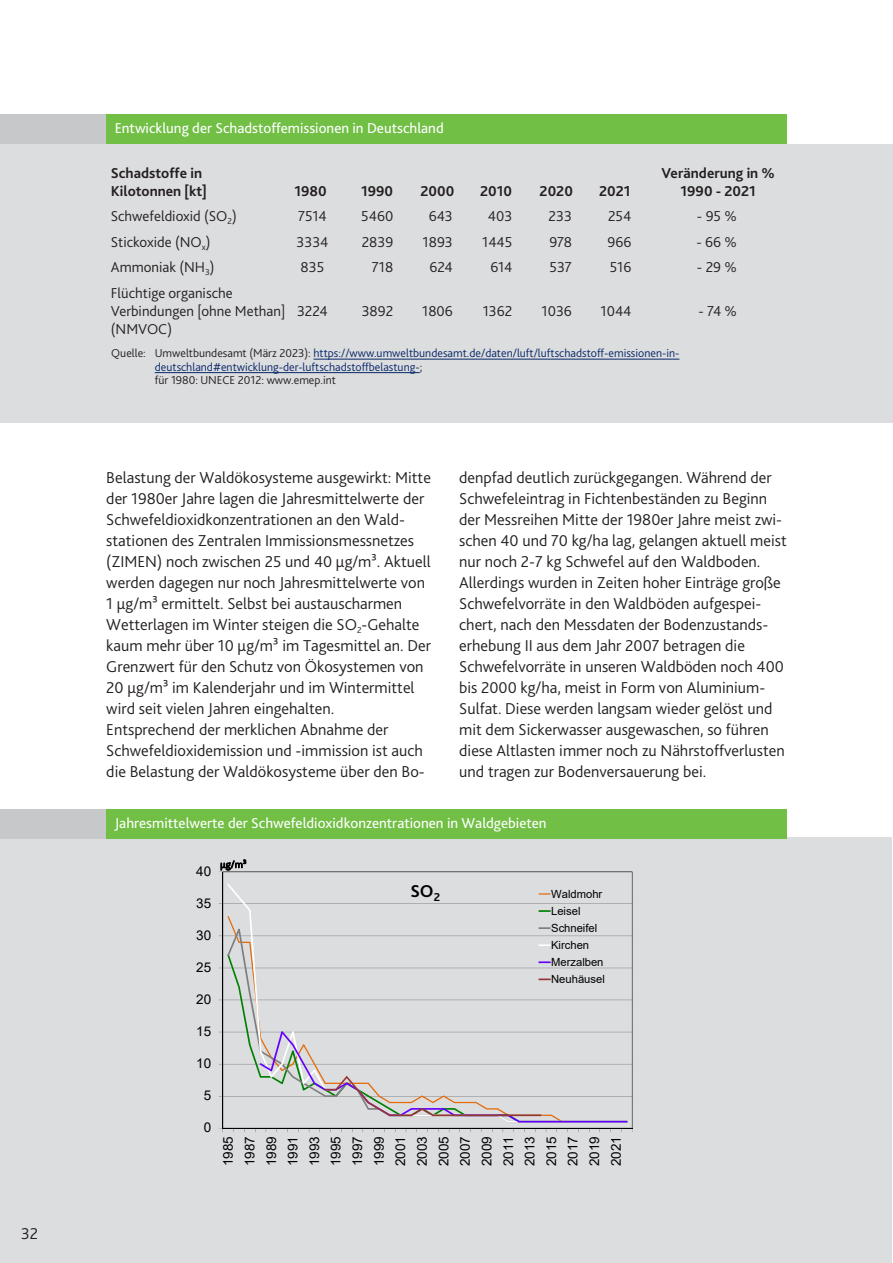
<style>
.page{position:relative;width:893px;height:1263px;background:#fff}
.page>*{position:absolute;margin:0;border:0;box-sizing:border-box;transform-origin:0 0}
.t1{font:700 18px "Bliss 2";color:#000}
.t2{font:300 16.5px/21px "Bliss 2";color:#231f20}
.t3{font:300 15px/18px "Bliss 2";color:#231f20}
.t4{font:15px "Bliss 2";color:#fff}
.t5{font:700 15px/18px "Bliss 2";color:#231f20}
.t6{font:13.5px/21.6px "Arial";color:#000;text-align:justify}
.t7{font:300 12px/13.5px "Bliss 2";color:#072768}
.t8{font:11.25px/17.1px "Arial";color:#000}
.t9{font:300 10.05px "Bliss 2";color:#000}
.s1{color:#231f20}
</style>
<div class="page">
<div style="left:0;top:144px;width:893px;height:279px;background:#dcdddf"></div>
<div style="left:0;top:838px;width:892px;height:425px;background:#dcdddf"></div>
<div style="left:0;top:809px;width:248px;height:30px;background:#c7c8ca"></div>
<svg style="left:224px;top:872px;width:408px;height:256px"></svg>
<hr style="left:223px;top:872px;width:1px;height:256px;background:#000">
<hr style="left:223px;top:1128px;width:409px;height:1px;background:#000">
<svg style="left:227px;top:884px;width:401px;height:238px"></svg>
<svg style="left:260px;top:1031px;width:368px;height:91px"></svg>
<svg style="left:539px;top:893px;width:12px;height:2px"></svg>
<svg style="left:538px;top:910px;width:13px;height:2px"></svg>
<svg style="left:538px;top:927px;width:13px;height:2px"></svg>
<svg style="left:538px;top:944px;width:13px;height:2px"></svg>
<svg style="left:538px;top:961px;width:13px;height:2px"></svg>
<svg style="left:538px;top:978px;width:13px;height:2px"></svg>
<div style="left:106px;top:809px;width:681px;height:30px;background:#71bf44"></div>
<div style="left:0;top:114px;width:314px;height:30px;background:#c7c8ca"></div>
<div style="left:106px;top:114px;width:680px;height:30px;background:#71bf44"></div>
<hr style="left:313px;top:359px;width:366px;height:1px;background:#072768">
<hr style="left:155px;top:372px;width:265px;height:1px;background:#072768">
<p class="t2" style="left:21px;top:1223px;width:18px">32</p>
<p class="t4" style="left:115px;top:119px;width:331px">Entwicklung der Schadstoffemissionen in Deutschland</p>
<p class="t5" style="left:111px;top:164px;width:97px">Schadstoffe in<br>Kilotonnen [kt]</p>
<p class="t5" style="left:294px;top:182px;width:34px">1980</p>
<p class="t5" style="left:361px;top:182px;width:34px">1990</p>
<p class="t5" style="left:421px;top:182px;width:35px">2000</p>
<p class="t5" style="left:480px;top:182px;width:33px">2010</p>
<p class="t5" style="left:540px;top:182px;width:35px">2020</p>
<p class="t5" style="left:599px;top:182px;width:33px">2021</p>
<p class="t5" style="left:662px;top:164px;width:115px;text-align:center">Veränderung in %<br>1990 - 2021</p>
<p class="t3" style="left:111px;top:207px;width:127px">Schwefeldioxid (SO<sub>2</sub>)</p>
<p class="t3" style="left:298px;top:207px;width:30px">7514</p>
<p class="t3" style="left:361px;top:207px;width:34px">5460</p>
<p class="t3" style="left:429px;top:207px;width:26px">643</p>
<p class="t3" style="left:488px;top:207px;width:26px">403</p>
<p class="t3" style="left:549px;top:207px;width:25px">233</p>
<p class="t3" style="left:608px;top:207px;width:25px">254</p>
<p class="t3" style="left:697px;top:207px;width:42px">- 95 %</p>
<p class="t3" style="left:111px;top:233px;width:101px">Stickoxide (NO<sub>x</sub>)</p>
<p class="t3" style="left:297px;top:233px;width:33px">3334</p>
<p class="t3" style="left:362px;top:233px;width:33px">2839</p>
<p class="t3" style="left:423px;top:233px;width:32px">1893</p>
<p class="t3" style="left:482px;top:233px;width:32px">1445</p>
<p class="t3" style="left:549px;top:233px;width:24px">978</p>
<p class="t3" style="left:607px;top:233px;width:25px">966</p>
<p class="t3" style="left:696px;top:233px;width:42px">- 66 %</p>
<p class="t3" style="left:111px;top:258px;width:105px">Ammoniak (NH<sub>3</sub>)</p>
<p class="t3" style="left:301px;top:258px;width:25px">835</p>
<p class="t3" style="left:372px;top:258px;width:23px">718</p>
<p class="t3" style="left:429px;top:258px;width:25px">624</p>
<p class="t3" style="left:490px;top:258px;width:23px">614</p>
<p class="t3" style="left:550px;top:258px;width:24px">537</p>
<p class="t3" style="left:610px;top:258px;width:23px">516</p>
<p class="t3" style="left:697px;top:258px;width:42px">- 29 %</p>
<p class="t3" style="left:111px;top:284px;width:176px">Flüchtige organische<br>Verbindungen [ohne Methan] (NMVOC)</p>
<p class="t3" style="left:297px;top:302px;width:32px">3224</p>
<p class="t3" style="left:362px;top:302px;width:33px">3892</p>
<p class="t3" style="left:422px;top:302px;width:32px">1806</p>
<p class="t3" style="left:483px;top:302px;width:31px">1362</p>
<p class="t3" style="left:542px;top:302px;width:32px">1036</p>
<p class="t3" style="left:601px;top:302px;width:32px">1044</p>
<p class="t3" style="left:698px;top:302px;width:40px">- 74 %</p>
<p class="t7" style="left:155px;top:347px;width:526px;text-indent:-44px"><span class="s1">Quelle: Umweltbundesamt (März 2023):</span> https://www.umweltbundesamt.de/daten/luft/luftschadstoff-emissionen-in&shy;deutschland#entwicklung-der-luftschadstoffbelastung-<span class="s1">;<br>für 1980: UNECE 2012: www.emep.int</span></p>
<p class="t2" style="left:106px;top:467px;width:326px">Belastung der Waldökosysteme ausgewirkt: Mitte der 1980er Jahre lagen die Jahresmittelwerte der Schwefeldioxidkonzentrationen an den Wald&shy;stationen des Zentralen Immissionsmessnetzes (ZIMEN) noch zwischen 25 und 40 µg/m³. Aktuell werden dagegen nur noch Jahresmittelwerte von 1 µg/m³ ermittelt. Selbst bei austauscharmen Wetterlagen im Winter steigen die SO<sub>2</sub>-Gehalte kaum mehr über 10 µg/m³ im Tagesmittel an. Der Grenzwert für den Schutz von Ökosystemen von 20 µg/m³ im Kalenderjahr und im Wintermittel wird seit vielen Jahren eingehalten.</p>
<p class="t2" style="left:106px;top:719px;width:320px">Entsprechend der merklichen Abnahme der<br>Schwefeldioxidemission und -immission ist auch die Belastung der Waldökosysteme über den Bo-</p>
<p class="t2" style="left:459px;top:467px;width:329px">denpfad deutlich zurückgegangen. Während der Schwefeleintrag in Fichtenbeständen zu Beginn der Messreihen Mitte der 1980er Jahre meist zwi&shy;schen 40 und 70 kg/ha lag, gelangen aktuell meist nur noch 2-7 kg Schwefel auf den Waldboden.<br>Allerdings wurden in Zeiten hoher Einträge große Schwefelvorräte in den Waldböden aufgespei&shy;chert, nach den Messdaten der Bodenzustands&shy;erhebung II aus dem Jahr 2007 betragen die Schwefelvorräte in unseren Waldböden noch 400 bis 2000 kg/ha, meist in Form von Aluminium-Sulfat. Diese werden langsam wieder gelöst und mit dem Sickerwasser ausgewaschen, so führen diese Altlasten immer noch zu Nährstoffverlusten und tragen zur Bodenversauerung bei.</p>
<p class="t4" style="left:115px;top:813px;width:433px">Jahresmittelwerte der Schwefeldioxidkonzentrationen in Waldgebieten</p>
<p class="t6" style="left:196px;top:860px;width:16px">40</p>
<p class="t6" style="left:196px;top:892px;width:16px">35</p>
<p class="t6" style="left:196px;top:924px;width:16px">30</p>
<p class="t6" style="left:196px;top:956px;width:16px">25</p>
<p class="t6" style="left:196px;top:988px;width:16px">20</p>
<p class="t6" style="left:196px;top:1021px;width:16px">15</p>
<p class="t6" style="left:196px;top:1053px;width:16px">10</p>
<p class="t6" style="left:204px;top:1085px;width:9px">5</p>
<p class="t6" style="left:204px;top:1117px;width:9px">0</p>
<p class="t9" style="left:220px;top:858px;width:28px">μg/m³</p>
<p class="t1" style="left:410px;top:879px;width:31px">SO<sub>2</sub></p>
<p class="t8" style="left:551px;top:885px;width:55px">Waldmohr<br>Leisel<br>Schneifel<br>Kirchen<br>Merzalben<br>Neuhäusel</p>
<p class="t6" style="left:217px;top:1166px;width:31px;rotate:-90deg">1985<br>1987<br>1989<br>1991<br>1993<br>1995<br>1997<br>1999<br>2001<br>2003<br>2005<br>2007<br>2009<br>2011<br>2013<br>2015<br>2017<br>2019<br>2021</p>
</div>
